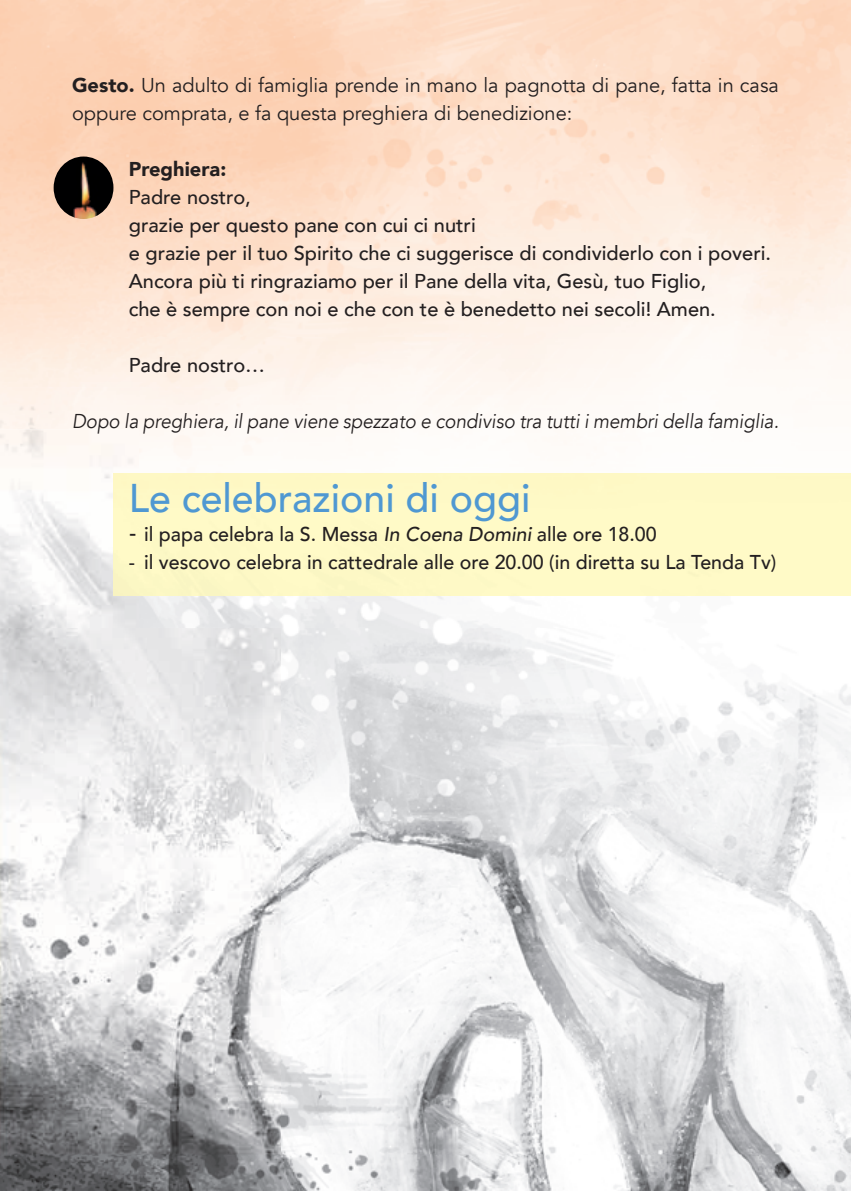
<style>
.page{position:relative;width:851px;height:1191px;background:#fff}
.page>*{position:absolute;margin:0;border:0;box-sizing:border-box;transform-origin:0 0}
.t1{font:500 40px "Avenir";color:#4f98d2}
.t2{font:500 20px/28px "Avenir";color:#231f20}
.t3{font:20px/28px "Avenir";color:#231f20}
.t4{font:italic 20px "Avenir";color:#231f20;scale:.94 1}
.t5{font:900 20px "Avenir";color:#231f20}
.s1{font-weight:900}
.s2{font-family:"Cambria";font-weight:400;font-size:24px}
.s3{font-style:italic}
</style>
<div class="page">
<img style="left:850px;top:1154px;width:1px;height:37px">
<img style="left:0;top:627px;width:850px;height:564px">
<img style="left:0;top:0;width:710px;height:387px">
<img style="left:780px;top:387px;width:70px;height:767px">
<img style="left:0;top:429px;width:140px;height:198px">
<img style="left:140px;top:595px;width:710px;height:32px">
<img style="left:140px;top:429px;width:710px;height:44px">
<img style="left:850px;top:473px;width:1px;height:122px">
<div style="left:113px;top:473px;width:737px;height:122px;background:#fffac7"></div>
<img style="left:54px;top:156px;width:59px;height:63px;border-radius:50%">
<p class="t3" style="left:72px;top:72px;width:708px"><span class="s1">Gesto.</span> Un adulto di famiglia prende in mano la pagnotta di pane, fatta in casa oppure comprata, e fa questa preghiera di benedizione:</p>
<p class="t5" style="left:129px;top:156px;width:99px">Preghiera:</p>
<p class="t2" style="left:129px;top:184px;width:643px">Padre nostro,<br>grazie per questo pane con cui ci nutri<br>e grazie per il tuo Spirito che ci suggerisce di condividerlo con i poveri.<br>Ancora più ti ringraziamo per il Pane della vita, Gesù, tuo Figlio,<br>che è sempre con noi e che con te è benedetto nei secoli! Amen.</p>
<p class="t2" style="left:129px;top:352px;width:138px">Padre nostro…</p>
<p class="t4" style="left:72px;top:408px;width:753px">Dopo la preghiera, il pane viene spezzato e condiviso tra tutti i membri della famiglia.</p>
<h1 class="t1" style="left:129px;top:472px;width:403px">Le celebrazioni di oggi</h1>
<p class="t2" style="left:129px;top:520px;width:529px"><span class="s2">-</span> il papa celebra la S. Messa <span class="s3">In Coena Domini</span> alle ore 18.00</p>
<p class="t2" style="left:129px;top:548px;width:649px">- il vescovo celebra in cattedrale alle ore 20.00 (in diretta su La Tenda Tv)</p>
</div>
